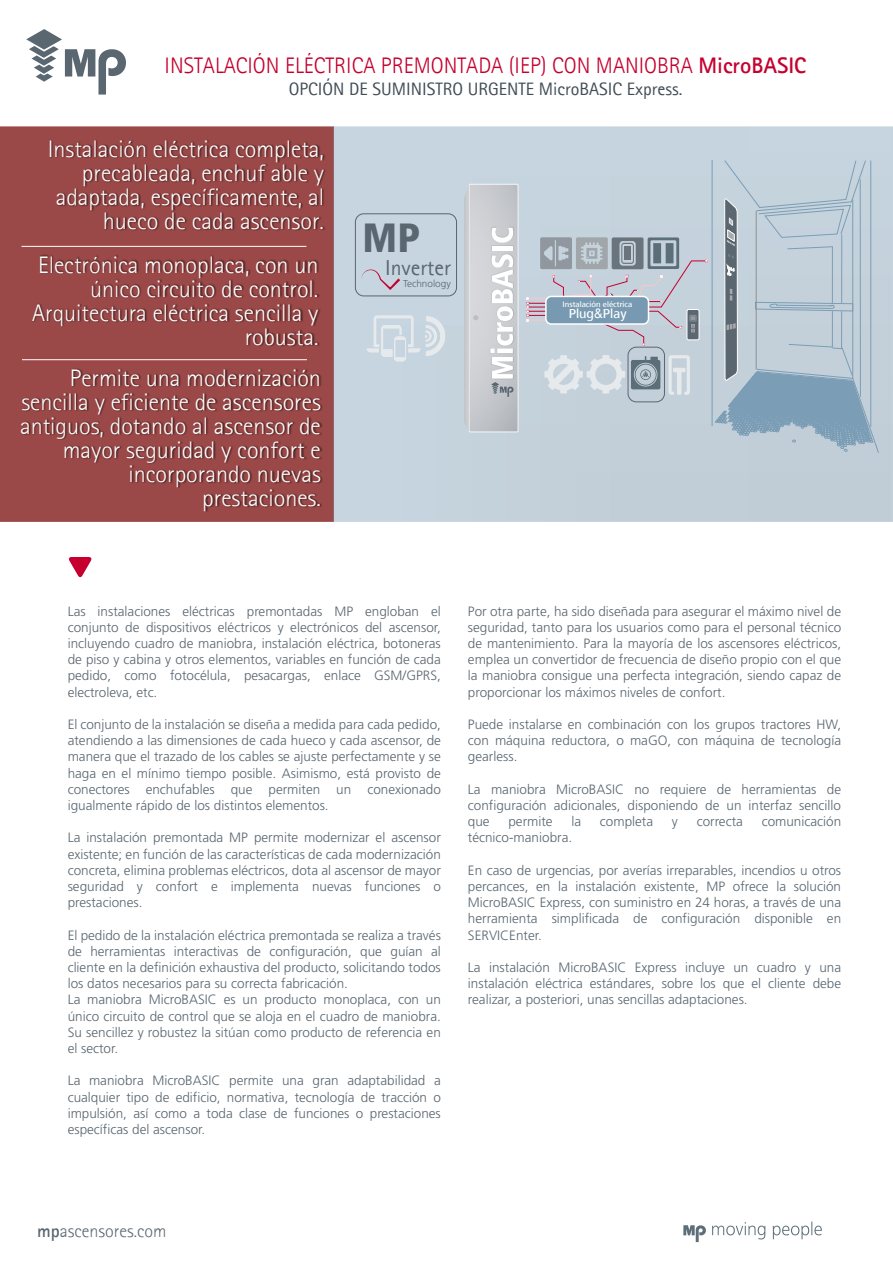
<style>
.page{position:relative;width:893px;height:1263px;background:#fff}
.page>*{position:absolute;margin:0;border:0;box-sizing:border-box;transform-origin:0 0}
.t1{font:900 condensed 40.8px "Frutiger LT";color:#5a6670}
.t2{font:300 24px/24px "Agfa Rotis Sans Serif";color:#fff;text-align:right}
.t3{font:300 22.5px "Agfa Rotis Sans Serif";color:#c5002e}
.t4{font:21.6px "Agfa Rotis Sans Serif";color:#5a6670}
.t5{font:18px "Agfa Rotis Sans Serif";color:#404d55}
.t6{font:300 18px "Agfa Rotis Sans Serif";color:#5a6670}
.t7{font:300 13.5px/16.2px "Frutiger LT";color:#5a6670;text-align:justify}
.t8{font:500 13.35px "Frutiger Next LT";color:#fff}
.t9{font:300 10.05px "Frutiger LT";color:#5a6670}
.t10{font:500 8.1px "Frutiger Next LT";color:#fff}
.s1{font-weight:700}
.s2{font-family:"Helvetica";font-weight:400}
</style>
<div class="page">
<svg style="left:0;top:126px;width:333px;height:396px;background:#9d4d4c"></svg>
<div style="left:333px;top:126px;width:560px;height:396px;background:#c5d4de"></div>
<svg style="left:26px;top:29px;width:100px;height:66px"></svg>
<svg style="left:683px;top:1221px;width:139px;height:21px"></svg>
<div style="left:355px;top:213px;width:102px;height:83px;border:1px solid #5a6670;border-radius:8px"></div>
<svg style="left:361px;top:269px;width:39px;height:21px"></svg>
<svg style="left:464px;top:184px;width:54px;height:248px;background:#cfd1d4"></svg>
<svg style="left:715px;top:126px;width:164px;height:396px;background:#b6c6d2"></svg>
<hr style="left:712px;top:160px;width:1px;height:266px;background:#7b9db5">
<svg style="left:669px;top:355px;width:21px;height:40px"></svg>
<svg style="left:631px;top:356px;width:29px;height:33px"></svg>
<svg style="left:544px;top:355px;width:81px;height:39px;background:#d3dce2"></svg>
<div style="left:628px;top:347px;width:37px;height:55px;border:1px solid #5a6670;border-radius:8px"></div>
<svg style="left:527px;top:237px;width:180px;height:109px;background:#b1bbc7"></svg>
<hr style="left:756px;top:211px;width:1px;height:158px;background:#8e9091">
<img style="left:3px;top:134px;width:331px;height:121px">
<img style="left:7px;top:250px;width:321px;height:113px">
<img style="left:3px;top:363px;width:327px;height:152px">
<svg style="left:69px;top:557px;width:23px;height:21px"></svg>
<hr style="left:21px;top:246px;width:285px;height:1px;background:#fff">
<hr style="left:22px;top:359px;width:285px;height:1px;background:#fff">
<svg style="left:367px;top:315px;width:78px;height:46px;background:#cfdbe3"></svg>
<h3 class="t3" style="left:165px;top:52px;width:643px">INSTALACIÓN ELÉCTRICA PREMONTADA (IEP) CON MANIOBRA <span class="s1">MicroBASIC</span></h3>
<h3 class="t5" style="left:289px;top:78px;width:395px">OPCIÓN DE SUMINISTRO URGENTE MicroBASIC Express.</h3>
<h2 class="t2" style="left:48px;top:137px;width:278px">Instalación eléctrica completa, precableada, enchuf able y adaptada, específicamente, al hueco de cada ascensor.</h2>
<h2 class="t2" style="left:32px;top:252px;width:288px">Electrónica monoplaca, con un único circuito de control.<br>Arquitectura eléctrica sencilla y robusta.</h2>
<h2 class="t2" style="left:20px;top:366px;width:302px">Permite una modernización sencilla y eficiente de ascensores antiguos, dotando al ascensor de mayor seguridad y confort e incorporando nuevas prestaciones.</h2>
<h1 class="t1" style="left:363px;top:213px;width:59px">MP</h1>
<h3 class="t4" style="left:385px;top:254px;width:67px">Inverter</h3>
<p class="t9" style="left:403px;top:277px;width:49px">Technology</p>
<p class="t10" style="left:563px;top:300px;width:71px">Instalación eléctrica</p>
<p class="t8" style="left:569px;top:306px;width:59px">Plug<span class="s2">&amp;</span>Play</p>
<p class="t7" style="left:68px;top:603px;width:375px">Las instalaciones eléctricas premontadas MP engloban el conjunto de dispositivos eléctricos y electrónicos del ascensor, incluyendo cuadro de maniobra, instalación eléctrica, botoneras de piso y cabina y otros elementos, variables en función de cada pedido, como fotocélula, pesacargas, enlace GSM/GPRS, electroleva, etc.</p>
<p class="t7" style="left:68px;top:716px;width:375px">El conjunto de la instalación se diseña a medida para cada pedido, atendiendo a las dimensiones de cada hueco y cada ascensor, de manera que el trazado de los cables se ajuste perfectamente y se haga en el mínimo tiempo posible. Asimismo, está provisto de conectores enchufables que permiten un conexionado igualmente rápido de los distintos elementos.</p>
<p class="t7" style="left:68px;top:830px;width:375px">La instalación premontada MP permite modernizar el ascensor existente; en función de las características de cada modernización concreta, elimina problemas eléctricos, dota al ascensor de mayor seguridad y confort e implementa nuevas funciones o prestaciones.</p>
<p class="t7" style="left:68px;top:927px;width:375px;text-align:left">El pedido de la instalación eléctrica premontada se realiza a través de herramientas interactivas de configuración, que guían al cliente en la definición exhaustiva del producto, solicitando todos los datos necesarios para su correcta fabricación.<br>La maniobra MicroBASIC es un producto monoplaca, con un único circuito de control que se aloja en el cuadro de maniobra.<br>Su sencillez y robustez la sitúan como producto de referencia en el sector.</p>
<p class="t7" style="left:68px;top:1073px;width:375px">La maniobra MicroBASIC permite una gran adaptabilidad a cualquier tipo de edificio, normativa, tecnología de tracción o impulsión, así como a toda clase de funciones o prestaciones específicas del ascensor.</p>
<p class="t7" style="left:468px;top:603px;width:375px">Por otra parte, ha sido diseñada para asegurar el máximo nivel de seguridad, tanto para los usuarios como para el personal técnico de mantenimiento. Para la mayoría de los ascensores eléctricos, emplea un convertidor de frecuencia de diseño propio con el que la maniobra consigue una perfecta integración, siendo capaz de proporcionar los máximos niveles de confort.</p>
<p class="t7" style="left:468px;top:716px;width:375px">Puede instalarse en combinación con los grupos tractores HW, con máquina reductora, o maGO, con máquina de tecnología gearless.</p>
<p class="t7" style="left:468px;top:781px;width:375px">La maniobra MicroBASIC no requiere de herramientas de configuración adicionales, disponiendo de un interfaz sencillo que</p>
<p class="t7" style="left:508px;top:814px;width:46px">permite</p>
<p class="t7" style="left:571px;top:814px;width:11px">la</p>
<p class="t7" style="left:600px;top:814px;width:55px">completa</p>
<p class="t7" style="left:672px;top:814px;width:7px">y</p>
<p class="t7" style="left:697px;top:814px;width:48px">correcta</p>
<p class="t7" style="left:762px;top:814px;width:81px">comunicación</p>
<p class="t7" style="left:468px;top:830px;width:106px">técnico-maniobra.</p>
<p class="t7" style="left:468px;top:862px;width:375px">En caso de urgencias, por averías irreparables, incendios u otros percances, en la instalación existente, MP ofrece la solución MicroBASIC Express, con suministro en 24 horas, a través de una herramienta simplificada de configuración disponible en SERVICEnter.</p>
<p class="t7" style="left:468px;top:959px;width:375px">La instalación MicroBASIC Express incluye un cuadro y una instalación eléctrica estándares, sobre los que el cliente debe realizar, a posteriori, unas sencillas adaptaciones.</p>
<h3 class="t6" style="left:37px;top:1220px;width:131px"><span class="s1">mp</span>ascensores.com</h3>
</div>
